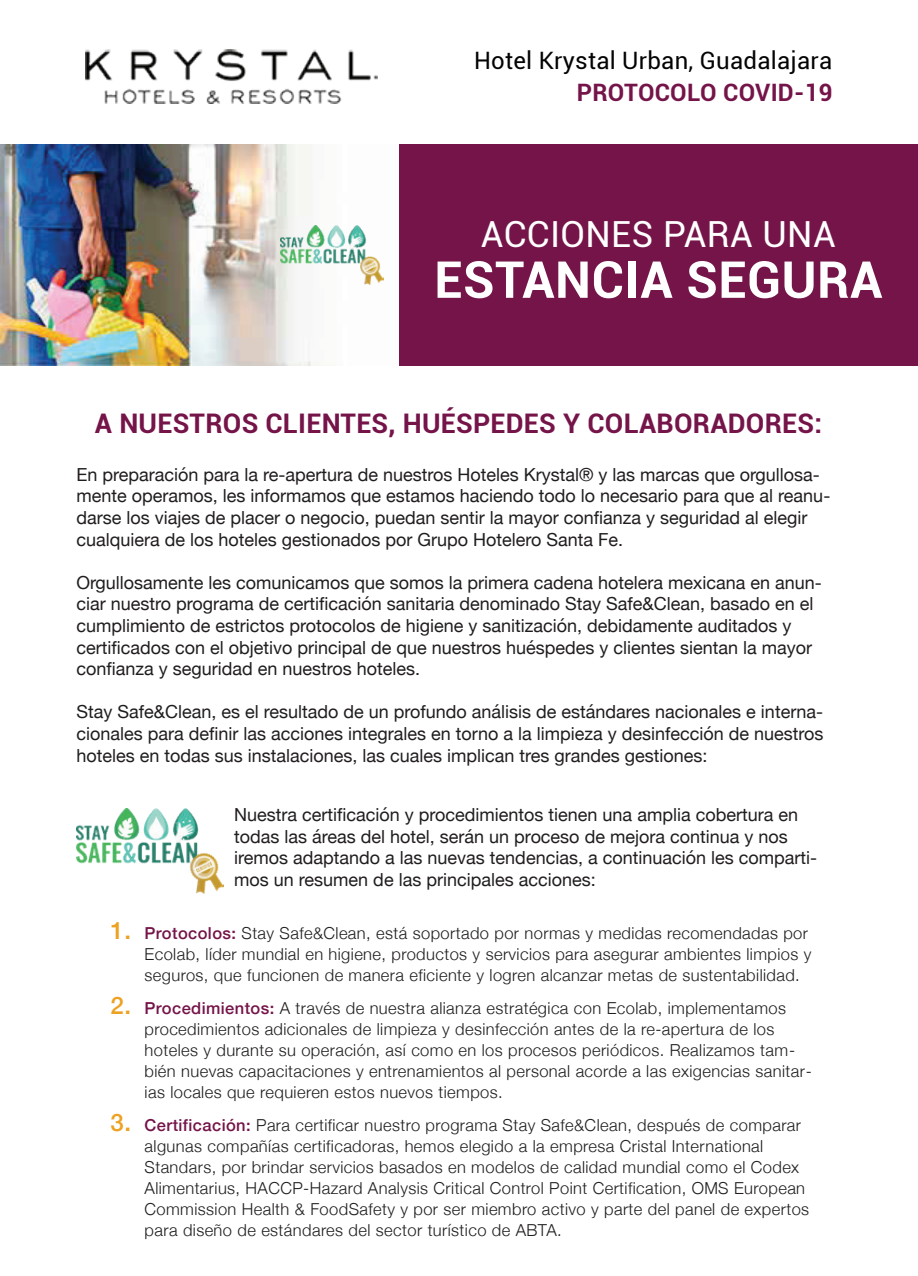
<style>
.page{position:relative;width:918px;height:1276px;background:#fff}
.page>*{position:absolute;margin:0;border:0;box-sizing:border-box;transform-origin:0 0}
.t1{font:700 51px "Roboto";letter-spacing:.01em;color:#fff}
.t2{font:36px "Roboto";letter-spacing:.01em;color:#fff}
.t3{font:700 27px "Roboto";letter-spacing:.01em;color:#751449}
.t4{font:24px "Roboto";letter-spacing:.01em;color:#040503}
.t5{font:700 24px "Roboto";letter-spacing:.01em;color:#751449}
.t6{font:500 24px "Helvetica Neue";color:#eca222}
.t7{font:18px/21.6px "Helvetica Neue";color:#211d1e}
.t8{font:300 16.5px/21px "Helvetica Neue";letter-spacing:.025em;color:#211d1e}
.s1{font-weight:500;color:#751449}
</style>
<div class="page">
<img style="left:0;top:145px;width:400px;height:220px">
<div style="left:400px;top:145px;width:518px;height:221px;background:#751449"></div>
<img style="left:85px;top:50px;width:293px;height:54px">
<img style="left:76px;top:808px;width:147px;height:85px">
<img style="left:281px;top:225px;width:103px;height:60px">
<h3 class="t4" style="left:474px;top:44px;width:360px">Hotel Krystal Urban, Guadalajara</h3>
<h3 class="t5" style="left:577px;top:75px;width:257px">PROTOCOLO COVID-19</h3>
<h2 class="t2" style="left:481px;top:209px;width:357px">ACCIONES PARA UNA</h2>
<h1 class="t1" style="left:434px;top:244px;width:450px">ESTANCIA SEGURA</h1>
<h3 class="t3" style="left:95px;top:404px;width:729px">A NUESTROS CLIENTES, HUÉSPEDES Y COLABORADORES:</h3>
<p class="t7" style="left:76px;top:464px;width:755px">En preparación para la re-apertura de nuestros Hoteles Krystal® y las marcas que orgullosa&shy;mente operamos, les informamos que estamos haciendo todo lo necesario para que al reanu&shy;darse los viajes de placer o negocio, puedan sentir la mayor confianza y seguridad al elegir cualquiera de los hoteles gestionados por Grupo Hotelero Santa Fe.</p>
<p class="t7" style="left:76px;top:572px;width:747px">Orgullosamente les comunicamos que somos la primera cadena hotelera mexicana en anun&shy;ciar nuestro programa de certificación sanitaria denominado Stay Safe&amp;Clean, basado en el cumplimiento de estrictos protocolos de higiene y sanitización, debidamente auditados y certificados con el objetivo principal de que nuestros huéspedes y clientes sientan la mayor confianza y seguridad en nuestros hoteles.</p>
<p class="t7" style="left:76px;top:702px;width:749px;text-align:justify">Stay Safe&amp;Clean, es el resultado de un profundo análisis de estándares nacionales e interna&shy;cionales para definir las acciones integrales en torno a la limpieza y desinfección de nuestros hoteles en todas sus instalaciones, las cuales implican tres grandes gestiones:</p>
<h3 class="t6" style="left:111px;top:911px;width:22px">1.</h3>
<h3 class="t6" style="left:111px;top:986px;width:22px">2.</h3>
<h3 class="t6" style="left:111px;top:1103px;width:22px">3.</h3>
<p class="t7" style="left:234px;top:805px;width:584px">Nuestra certificación y procedimientos tienen una amplia cobertura en todas las áreas del hotel, serán un proceso de mejora continua y nos iremos adaptando a las nuevas tendencias, a continuación les comparti&shy;mos un resumen de las principales acciones:</p>
<p class="t8" style="left:145px;top:921px;width:668px"><span class="s1">Protocolos:</span> Stay Safe&amp;Clean, está soportado por normas y medidas recomendadas por<br>Ecolab, líder mundial en higiene, productos y servicios para asegurar ambientes limpios y seguros, que funcionen de manera eficiente y logren alcanzar metas de sustentabilidad.</p>
<p class="t8" style="left:145px;top:996px;width:669px"><span class="s1">Procedimientos:</span> A través de nuestra alianza estratégica con Ecolab, implementamos procedimientos adicionales de limpieza y desinfección antes de la re-apertura de los hoteles y durante su operación, así como en los procesos periódicos. Realizamos tam&shy;bién nuevas capacitaciones y entrenamientos al personal acorde a las exigencias sanitar&shy;ias locales que requieren estos nuevos tiempos.</p>
<p class="t8" style="left:145px;top:1113px;width:666px"><span class="s1">Certificación:</span> Para certificar nuestro programa Stay Safe&amp;Clean, después de comparar algunas compañías certificadoras, hemos elegido a la empresa Cristal International Standars, por brindar servicios basados en modelos de calidad mundial como el Codex Alimentarius, HACCP-Hazard Analysis Critical Control Point Certification, OMS European Commission Health &amp; FoodSafety y por ser miembro activo y parte del panel de expertos para diseño de estándares del sector turístico de ABTA.</p>
</div>
